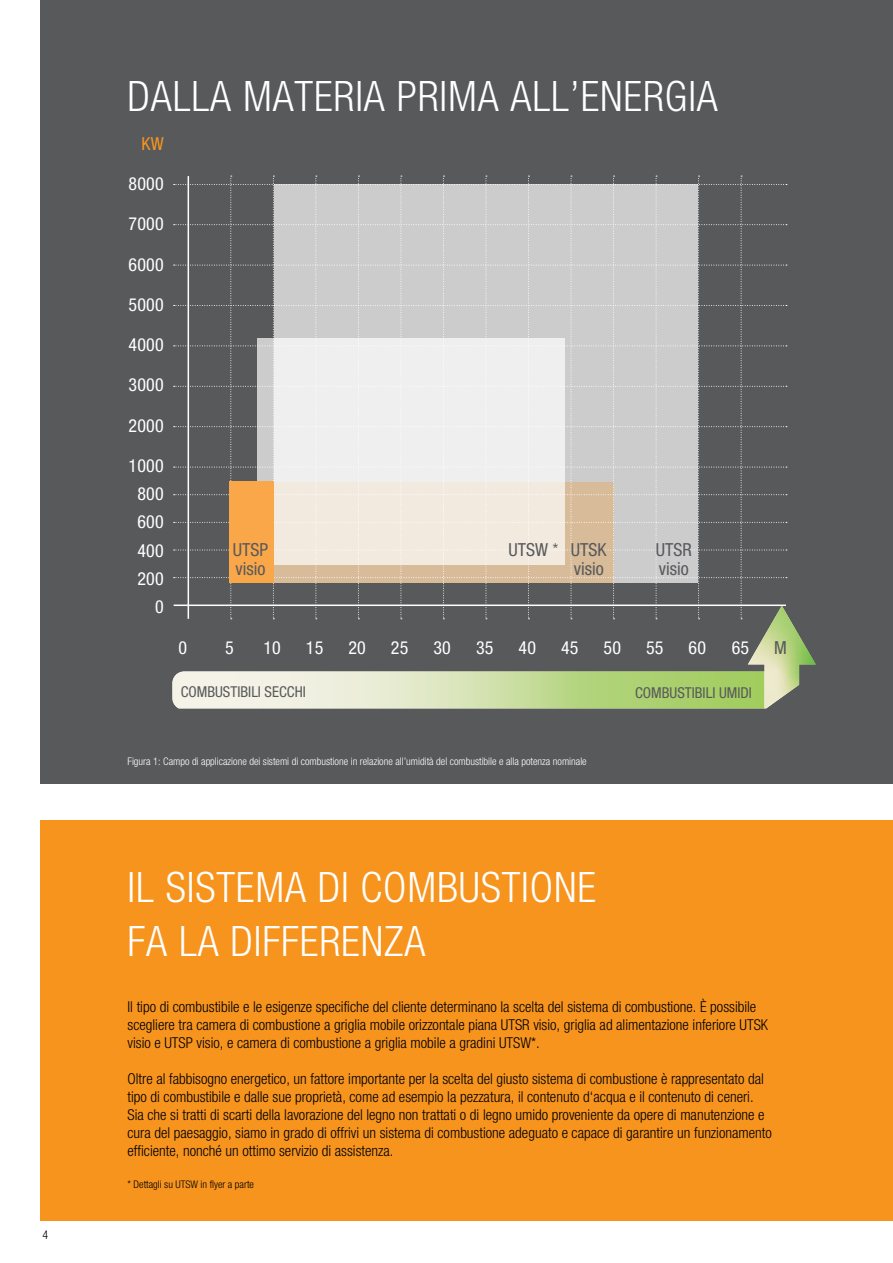
<style>
.page{position:relative;width:893px;height:1263px;background:#fff}
.page>*{position:absolute;margin:0;border:0;box-sizing:border-box;transform-origin:0 0}
.t1{font:300 condensed 42px/54px "Helvetica Neue";letter-spacing:.02em;color:#fff}
.t2{font:condensed 18px/28.2px "Helvetica Neue";letter-spacing:.01em;color:#fff;text-align:right}
.t3{font:condensed 18px/18.6px "Helvetica Neue";color:#58595b}
.t4{font:condensed 18px "Helvetica Neue";color:#f7941e}
.t5{font:300 condensed 15px/18px "Helvetica Neue";color:#000}
.t6{font:condensed 15px "Helvetica Neue";color:#58595b}
.t7{font:300 condensed 12px "Helvetica Neue";color:#000}
.t8{font:300 condensed 10.5px "Helvetica Neue";color:#fff}
.t9{font:300 condensed 10.5px "Helvetica Neue";color:#000}
.s1{font-weight:300}
</style>
<div class="page">
<div style="left:40px;top:819px;width:853px;height:401px;background:#f7941e"></div>
<div style="left:40px;top:0;width:853px;height:783px;background:#58595b"></div>
<img style="left:172px;top:671px;width:576px;height:37px">
<img style="left:748px;top:615px;width:68px;height:93px">
<svg style="left:174px;top:176px;width:613px;height:443px"></svg>
<svg style="left:258px;top:338px;width:307px;height:227px;background:#efece8"></svg>
<div style="left:230px;top:482px;width:44px;height:101px;background:#faa74a"></div>
<p class="t7" style="left:43px;top:1228px;width:7px">4</p>
<h1 class="t1" style="left:128px;top:69px;width:592px">DALLA MATERIA PRIMA ALL’ENERGIA</h1>
<p class="t4" style="left:142px;top:133px;width:24px">KW</p>
<p class="t2" style="left:129px;top:169px;width:37px">8000</p>
<p class="t2" style="left:129px;top:210px;width:37px">7000</p>
<p class="t2" style="left:129px;top:250px;width:37px">6000</p>
<p class="t2" style="left:129px;top:290px;width:37px">5000</p>
<p class="t2" style="left:129px;top:330px;width:37px">4000</p>
<p class="t2" style="left:129px;top:371px;width:37px">3000</p>
<p class="t2" style="left:129px;top:411px;width:37px">2000</p>
<p class="t2" style="left:129px;top:451px;width:37px">1000<br>800<br>600<br>400<br>200<br>0</p>
<p class="t3" style="left:233px;top:540px;width:37px">UTSP</p>
<p class="t3" style="left:508px;top:540px;width:52px">UTSW <span class="s1">*</span></p>
<p class="t3" style="left:235px;top:559px;width:31px">visio</p>
<p class="t3" style="left:571px;top:540px;width:37px">UTSK visio</p>
<p class="t3" style="left:656px;top:540px;width:38px">UTSR visio</p>
<p class="t2" style="left:178px;top:633px;width:10px">0</p>
<p class="t2" style="left:225px;top:633px;width:10px">5</p>
<p class="t2" style="left:263px;top:633px;width:19px">10</p>
<p class="t2" style="left:306px;top:633px;width:19px">15</p>
<p class="t2" style="left:348px;top:633px;width:19px">20</p>
<p class="t2" style="left:391px;top:633px;width:19px">25</p>
<p class="t2" style="left:433px;top:633px;width:19px">30</p>
<p class="t2" style="left:476px;top:633px;width:19px">35</p>
<p class="t2" style="left:518px;top:633px;width:19px">40</p>
<p class="t2" style="left:561px;top:633px;width:19px">45</p>
<p class="t2" style="left:604px;top:633px;width:19px">50</p>
<p class="t2" style="left:646px;top:633px;width:19px">55</p>
<p class="t2" style="left:689px;top:633px;width:19px">60</p>
<p class="t2" style="left:732px;top:633px;width:19px">65</p>
<p class="t3" style="left:774px;top:638px;width:14px">M</p>
<p class="t6" style="left:181px;top:683px;width:127px">COMBUSTIBILI SECCHI</p>
<p class="t6" style="left:635px;top:684px;width:118px">COMBUSTIBILI UMIDI</p>
<p class="t8" style="left:128px;top:755px;width:461px">Figura 1: Campo di applicazione dei sistemi di combustione in relazione all’umidità del combustibile e alla potenza nominale</p>
<h1 class="t1" style="left:128px;top:860px;width:470px">IL SISTEMA DI COMBUSTIONE<br>FA LA DIFFERENZA</h1>
<p class="t5" style="left:128px;top:997px;width:642px">Il tipo di combustibile e le esigenze specifiche del cliente determinano la scelta del sistema di combustione. È possibile scegliere tra camera di combustione a griglia mobile orizzontale piana UTSR visio, griglia ad alimentazione inferiore UTSK visio e UTSP visio, e camera di combustione a griglia mobile a gradini UTSW*.</p>
<p class="t5" style="left:128px;top:1069px;width:646px">Oltre al fabbisogno energetico, un fattore importante per la scelta del giusto sistema di combustione è rappresentato dal tipo di combustibile e dalle sue proprietà, come ad esempio la pezzatura, il contenuto d‘acqua e il contenuto di ceneri.<br>Sia che si tratti di scarti della lavorazione del legno non trattati o di legno umido proveniente da opere di manutenzione e cura del paesaggio, siamo in grado di offrivi un sistema di combustione adeguato e capace di garantire un funzionamento efficiente, nonché un ottimo servizio di assistenza.</p>
<p class="t9" style="left:128px;top:1178px;width:128px">* Dettagli su UTSW in flyer a parte</p>
</div>
